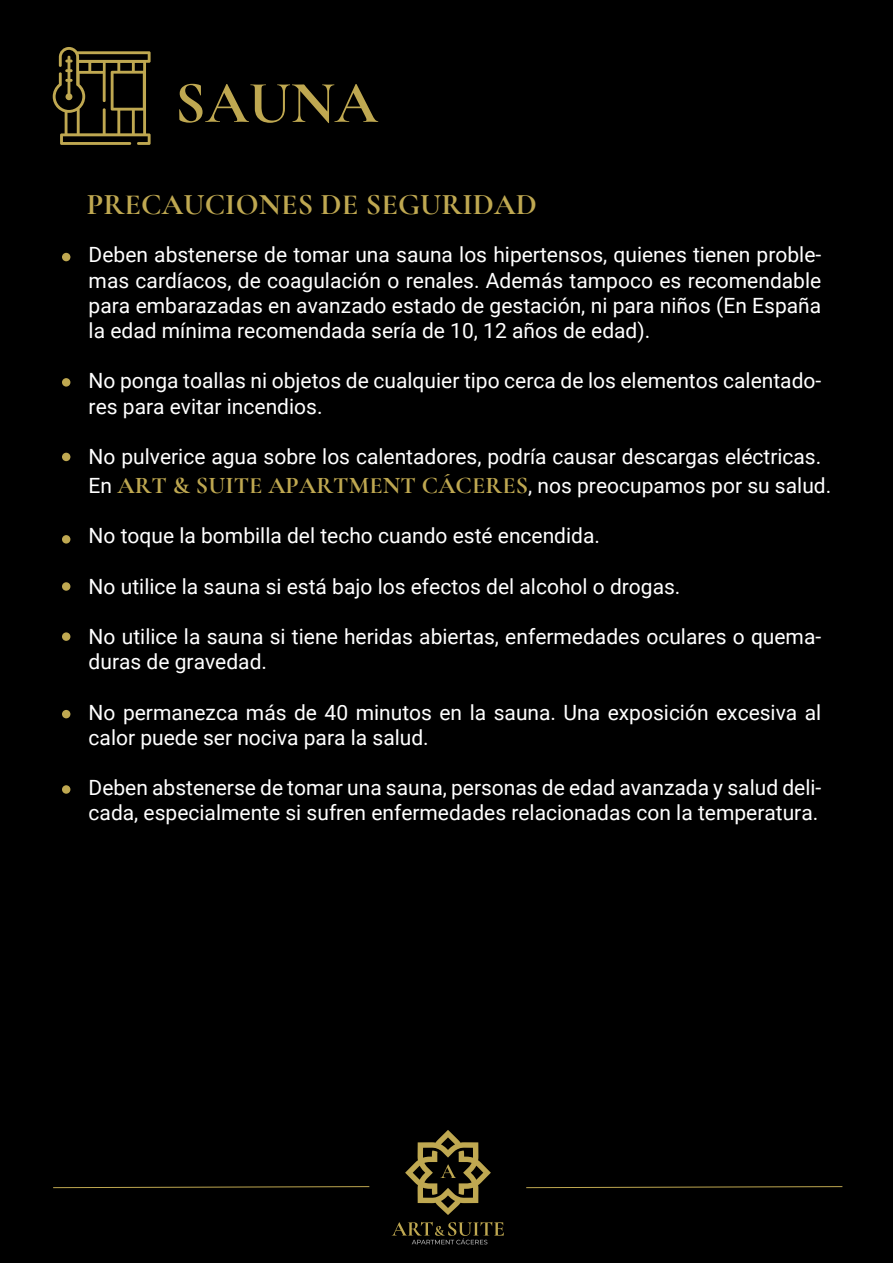
<style>
.page{position:relative;width:893px;height:1263px;background:#fff}
.page>*{position:absolute;margin:0;border:0;box-sizing:border-box;transform-origin:0 0}
.t1{font:700 60px "Cormorant Garamond";color:#bfa851}
.t2{font:700 30px "Cormorant Garamond";letter-spacing:.005em;color:#bfa851}
.t3{font:21px/25.2px "Roboto";color:#fff}
.s1{font-family:"Cormorant Garamond";font-weight:700;font-size:24px;color:#bfa851}
</style>
<div class="page">
<div style="left:0;top:0;width:893px;height:1258px;background:#000"></div>
<svg style="left:405px;top:1130px;width:86px;height:85px;background:#3e361a"></svg>
<svg style="left:392px;top:1222px;width:112px;height:22px;background:#272314"></svg>
<svg style="left:52px;top:1186px;width:318px;height:2px"></svg>
<svg style="left:525px;top:1186px;width:318px;height:2px"></svg>
<div style="left:62px;top:253px;width:8px;height:8px;background:#bfa851;border-radius:50%"></div>
<div style="left:62px;top:378px;width:8px;height:9px;background:#bfa851;border-radius:50%"></div>
<div style="left:62px;top:453px;width:8px;height:8px;background:#bfa851;border-radius:50%"></div>
<div style="left:62px;top:535px;width:8px;height:9px;background:#bfa851;border-radius:50%"></div>
<div style="left:62px;top:582px;width:8px;height:9px;background:#bfa851;border-radius:50%"></div>
<div style="left:62px;top:632px;width:8px;height:9px;background:#bfa851;border-radius:50%"></div>
<div style="left:62px;top:710px;width:8px;height:8px;background:#bfa851;border-radius:50%"></div>
<div style="left:62px;top:785px;width:8px;height:9px;background:#bfa851;border-radius:50%"></div>
<svg style="left:53px;top:47px;width:98px;height:98px;background:#363017"></svg>
<h1 class="t1" style="left:175px;top:66px;width:205px">SAUNA</h1>
<h2 class="t2" style="left:87px;top:185px;width:452px">PRECAUCIONES DE SEGURIDAD</h2>
<p class="t3" style="left:89px;top:241px;width:734px;text-align:justify">Deben abstenerse de tomar una sauna los hipertensos, quienes tienen proble&shy;mas cardíacos, de coagulación o renales. Además tampoco es recomendable para embarazadas en avanzado estado de gestación, ni para niños (En España la edad mínima recomendada sería de 10, 12 años de edad).</p>
<p class="t3" style="left:89px;top:367px;width:734px">No ponga toallas ni objetos de cualquier tipo cerca de los elementos calentado&shy;res para evitar incendios.</p>
<p class="t3" style="left:89px;top:441px;width:744px;line-height:28.8px">No pulverice agua sobre los calentadores, podría causar descargas eléctricas.<br>En <span class="s1">ART &amp; SUITE APARTMENT CÁCERES</span>, nos preocupamos por su salud.</p>
<p class="t3" style="left:89px;top:522px;width:513px">No toque la bombilla del techo cuando esté encendida.</p>
<p class="t3" style="left:89px;top:573px;width:593px">No utilice la sauna si está bajo los efectos del alcohol o drogas.</p>
<p class="t3" style="left:89px;top:623px;width:734px">No utilice la sauna si tiene heridas abiertas, enfermedades oculares o quema&shy;duras de gravedad.</p>
<p class="t3" style="left:89px;top:699px;width:734px">No permanezca más de 40 minutos en la sauna. Una exposición excesiva al calor puede ser nociva para la salud.</p>
<p class="t3" style="left:89px;top:774px;width:734px">Deben abstenerse de tomar una sauna, personas de edad avanzada y salud deli&shy;cada, especialmente si sufren enfermedades relacionadas con la temperatura.</p>
</div>
